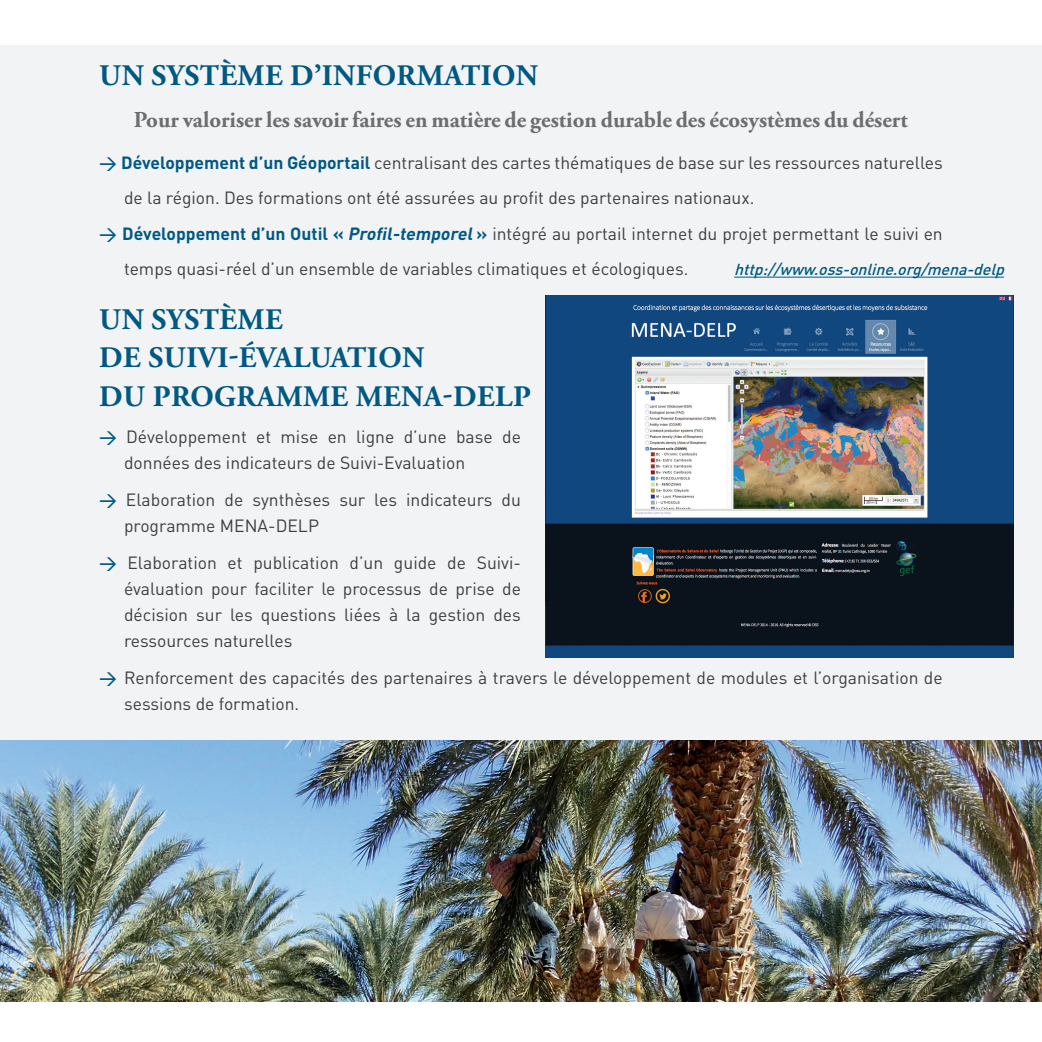
<style>
.page{position:relative;width:1042px;height:1042px;background:#fff}
.page>*{position:absolute;margin:0;border:0;box-sizing:border-box;transform-origin:0 0}
.t1{font:700 29.75px "Adobe Garamond Pro";letter-spacing:.015em;color:#005983}
.t2{font:700 22.75px "Adobe Garamond Pro";color:#6c6d70}
.t3{font:17.5px/26.2px "DIN Pro";color:#3e3e3f}
.t4{font:italic 500 15.75px "DIN Pro";color:#005983}
.s1{font-weight:500;color:#005983}
.s2{font-weight:700;color:#005983}
.s3{font-weight:700;font-style:italic;color:#005983}
</style>
<div class="page">
<div style="left:0;top:45px;width:1042px;height:947px;background:#f2f3f4"></div>
<img style="left:545px;top:295px;width:469px;height:362px">
<div style="left:635px;top:538px;width:21px;height:39px;background:#0a121c"></div>
<svg style="left:632px;top:547px;width:22px;height:29px"></svg>
<img style="left:0;top:740px;width:1042px;height:262px">
<hr style="left:734px;top:277px;width:270px;height:1px;background:#005983">
<p class="t1" style="left:99px;top:58px;width:440px">UN SYSTÈME D’INFORMATION</p>
<p class="t2" style="left:134px;top:106px;width:775px">Pour valoriser les savoir faires en matière de gestion durable des écosystèmes du désert</p>
<p class="t3" style="left:124px;top:144px;width:820px;line-height:35px;text-indent:-25px"><span class="s1">→</span> <span class="s2">Développement d’un Géoportail</span> centralisant des cartes thématiques de base sur les ressources naturelles de la région. Des formations ont été assurées au profit des partenaires nationaux.</p>
<p class="t3" style="left:124px;top:216px;width:820px;line-height:35px;text-indent:-25px"><span class="s1">→</span> <span class="s2">Développement d’un Outil «</span> <span class="s3">Profil-temporel</span><span class="s2">»</span> intégré au portail internet du projet permettant le suivi en temps quasi-réel d’un ensemble de variables climatiques et écologiques.</p>
<p class="t1" style="left:99px;top:302px;width:185px">UN SYSTÈME</p>
<p class="t1" style="left:99px;top:340px;width:327px">DE SUIVI-ÉVALUATION</p>
<p class="t1" style="left:99px;top:379px;width:433px">DU PROGRAMME MENA-DELP</p>
<p class="t3" style="left:124px;top:422px;width:398px;text-indent:-25px"><span class="s1">→</span> Développement et mise en ligne d’une base de données des indicateurs de Suivi-Evaluation</p>
<p class="t3" style="left:124px;top:485px;width:398px;text-indent:-25px"><span class="s1">→</span> Elaboration de synthèses sur les indicateurs du programme MENA-DELP</p>
<p class="t3" style="left:124px;top:548px;width:398px;text-align:justify;text-indent:-25px"><span class="s1">→</span> Elaboration et publication d’un guide de Suivi&shy;évaluation pour faciliter le processus de prise de décision sur les questions liées à la gestion des ressources naturelles</p>
<p class="t3" style="left:124px;top:664px;width:820px;text-indent:-25px"><span class="s1">→</span> Renforcement des capacités des partenaires à travers le développement de modules et l’organisation de sessions de formation.</p>
<p class="t4" style="left:734px;top:259px;width:277px">http://www.oss-online.org/mena-delp</p>
</div>
